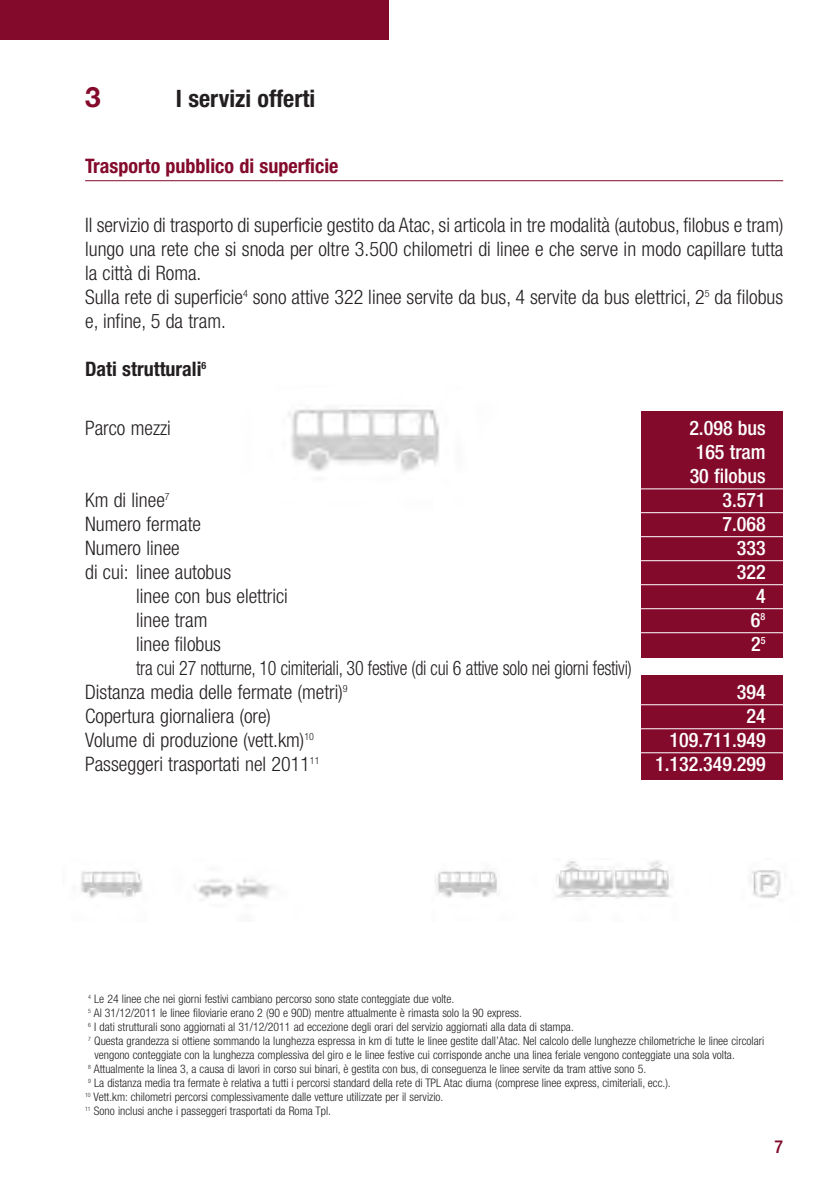
<style>
.page{position:relative;width:840px;height:1191px;background:#fff}
.page>*{position:absolute;margin:0;border:0;box-sizing:border-box;transform-origin:0 0}
.t1{font:700 28px "Helvetica Neue";color:#830a2b}
.t2{font:700 condensed 24px "Helvetica Neue";color:#231f20}
.t3{font:300 condensed 20px/24px "Helvetica Neue";color:#231f20}
.t4{font:300 condensed 20px/24px "Helvetica Neue";color:#231f20;scale:.9 1}
.t5{font:500 condensed 20px/24px "Helvetica Neue";color:#fff;text-align:center}
.t6{font:700 condensed 20px "Helvetica Neue";color:#830a2b}
.t7{font:700 condensed 20px "Helvetica Neue";color:#231f20}
.t8{font:500 condensed 18px "Helvetica Neue";color:#830a2b}
.t9{font:300 condensed 11.8px "Helvetica Neue";color:#231f20}
</style>
<div class="page">
<img style="left:288px;top:409px;width:495px;height:371px">
<img style="left:81px;top:860px;width:700px;height:40px">
<div style="left:641px;top:675px;width:141px;height:105px;background:#830a2b"></div>
<div style="left:641px;top:411px;width:141px;height:247px;background:#830a2b"></div>
<hr style="left:85px;top:180px;width:697px;height:1px;background:#830a2b">
<hr style="left:85px;top:488px;width:697px;height:1px;background:#fff">
<hr style="left:85px;top:512px;width:697px;height:1px;background:#fff">
<hr style="left:85px;top:536px;width:697px;height:1px;background:#fff">
<hr style="left:85px;top:560px;width:697px;height:1px;background:#fff">
<hr style="left:136px;top:584px;width:646px;height:1px;background:#fff">
<hr style="left:136px;top:608px;width:646px;height:1px;background:#fff">
<hr style="left:136px;top:632px;width:646px;height:1px;background:#fff">
<hr style="left:85px;top:704px;width:697px;height:1px;background:#fff">
<hr style="left:85px;top:728px;width:697px;height:1px;background:#fff">
<hr style="left:85px;top:752px;width:697px;height:1px;background:#fff">
<div style="left:0;top:0;width:388px;height:40px;background:#830a2b"></div>
<h1 class="t1" style="left:85px;top:79px;width:17px">3</h1>
<h2 class="t2" style="left:176px;top:90px;width:141px">I servizi offerti</h2>
<h3 class="t6" style="left:85px;top:159px;width:254px">Trasporto pubblico di superficie</h3>
<p class="t3" style="left:85px;top:214px;width:699px">Il servizio di trasporto di superficie gestito da Atac, si articola in tre modalità (autobus, filobus e tram) lungo una rete che si snoda per oltre 3.500 chilometri di linee e che serve in modo capillare tutta la città di Roma.<br>Sulla rete di superficie<sup>4</sup> sono attive 322 linee servite da bus, 4 servite da bus elettrici, 2<sup>5</sup> da filobus e, infine, 5 da tram.</p>
<h3 class="t7" style="left:85px;top:361px;width:123px">Dati strutturali<sup>6</sup></h3>
<h3 class="t3" style="left:85px;top:418px;width:87px">Parco mezzi</h3>
<h3 class="t5" style="left:689px;top:418px;width:78px">2.098 bus<br>165 tram<br>30 filobus</h3>
<h3 class="t3" style="left:85px;top:490px;width:86px">Km di linee<sup>7</sup></h3>
<h3 class="t5" style="left:722px;top:490px;width:45px">3.571</h3>
<h3 class="t3" style="left:85px;top:514px;width:117px">Numero fermate</h3>
<h3 class="t5" style="left:722px;top:514px;width:45px">7.068</h3>
<h3 class="t3" style="left:85px;top:538px;width:96px">Numero linee</h3>
<h3 class="t5" style="left:736px;top:538px;width:30px">333</h3>
<h3 class="t3" style="left:85px;top:562px;width:147px">di cui: linee autobus</h3>
<h3 class="t5" style="left:736px;top:562px;width:30px">322</h3>
<h3 class="t3" style="left:136px;top:586px;width:153px">linee con bus elettrici</h3>
<h3 class="t5" style="left:755px;top:586px;width:11px">4</h3>
<h3 class="t3" style="left:136px;top:610px;width:73px">linee tram</h3>
<h3 class="t5" style="left:750px;top:610px;width:16px">6<sup>8</sup></h3>
<h3 class="t3" style="left:136px;top:634px;width:86px">linee filobus</h3>
<h3 class="t5" style="left:750px;top:634px;width:16px">2<sup>5</sup></h3>
<h3 class="t4" style="left:85px;top:658px;width:608px;text-indent:51px">tra cui 27 notturne, 10 cimiteriali, 30 festive (di cui 6 attive solo nei giorni festivi)<br>Distanza media delle fermate (metri)<sup>9</sup></h3>
<h3 class="t5" style="left:736px;top:682px;width:30px">394</h3>
<h3 class="t3" style="left:85px;top:706px;width:187px">Copertura giornaliera (ore)</h3>
<h3 class="t5" style="left:746px;top:706px;width:21px">24</h3>
<h3 class="t3" style="left:85px;top:730px;width:230px">Volume di produzione (vett.km)<sup>10</sup></h3>
<h3 class="t5" style="left:669px;top:730px;width:97px">109.711.949</h3>
<h3 class="t3" style="left:85px;top:754px;width:236px">Passeggeri trasportati nel 2011<sup>11</sup></h3>
<h3 class="t5" style="left:654px;top:754px;width:112px">1.132.349.299</h3>
<p class="t9" style="left:88px;top:994px;width:367px"><sup>4</sup> Le 24 linee che nei giorni festivi cambiano percorso sono state conteggiate due volte.</p>
<p class="t9" style="left:88px;top:1008px;width:435px"><sup>5</sup> Al 31/12/2011 le linee filoviarie erano 2 (90 e 90D) mentre attualmente è rimasta solo la 90 express.</p>
<p class="t9" style="left:88px;top:1022px;width:487px"><sup>6</sup> I dati strutturali sono aggiornati al 31/12/2011 ad eccezione degli orari del servizio aggiornati alla data di stampa.</p>
<p class="t9" style="left:88px;top:1036px;width:677px"><sup>7</sup> Questa grandezza si ottiene sommando la lunghezza espressa in km di tutte le linee gestite dall’Atac. Nel calcolo delle lunghezze chilometriche le linee circolari</p>
<p class="t9" style="left:94px;top:1050px;width:641px">vengono conteggiate con la lunghezza complessiva del giro e le linee festive cui corrisponde anche una linea feriale vengono conteggiate una sola volta.</p>
<p class="t9" style="left:88px;top:1064px;width:559px"><sup>8</sup> Attualmente la linea 3, a causa di lavori in corso sui binari, è gestita con bus, di conseguenza le linee servite da tram attive sono 5.</p>
<p class="t9" style="left:88px;top:1078px;width:583px"><sup>9</sup> La distanza media tra fermate è relativa a tutti i percorsi standard della rete di TPL Atac diurna (comprese linee express, cimiteriali, ecc.).</p>
<p class="t9" style="left:85px;top:1092px;width:359px"><sup>10</sup> Vett.km: chilometri percorsi complessivamente dalle vetture utilizzate per il servizio.</p>
<p class="t9" style="left:85px;top:1106px;width:247px"><sup>11</sup> Sono inclusi anche i passeggeri trasportati da Roma Tpl.</p>
<h3 class="t8" style="left:774px;top:1140px;width:10px">7</h3>
</div>
